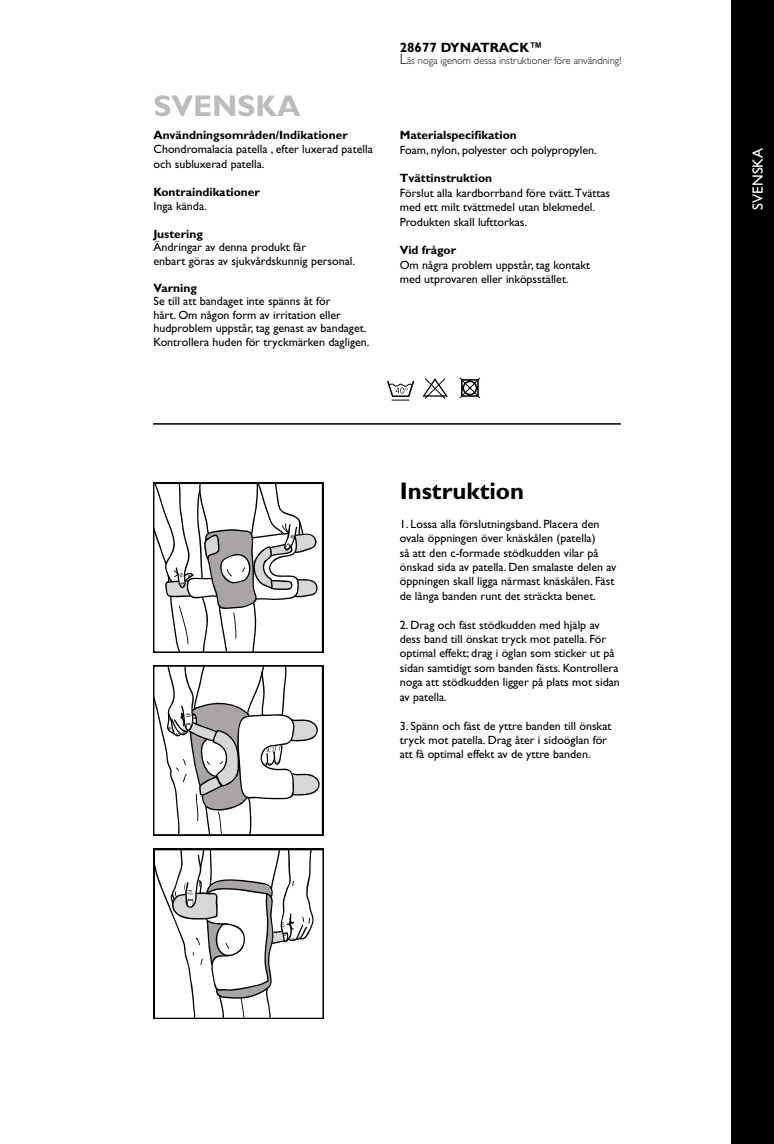
<style>
.page{position:relative;width:774px;height:1144px;background:#fff}
.page>*{position:absolute;margin:0;border:0;box-sizing:border-box;transform-origin:0 0}
.t1{font:700 30px "Gill Sans Std";color:#bcbcbc}
.t2{font:700 24px "Gill Sans Std";color:#000}
.t3{font:15px "Gill Sans Std";color:#fff}
.t4{font:700 13.5px "Gill Sans Std";color:#000}
.t5{font:12px/14.4px "Gill Sans Std";color:#000}
.t6{font:700 12px "Gill Sans Std";color:#000}
.t7{font:300 10.5px "Gill Sans Std";color:#000}
.s1{font-size:15px}
</style>
<div class="page">
<div style="left:731px;top:0;width:43px;height:1144px;background:#000"></div>
<hr style="left:153px;top:423px;width:468px;height:2px;background:#000">
<svg style="left:422px;top:378px;width:26px;height:21px"></svg>
<svg style="left:460px;top:378px;width:20px;height:20px"></svg>
<svg style="left:387px;top:381px;width:27px;height:20px"></svg>
<svg style="left:153px;top:483px;width:170px;height:170px"></svg>
<svg style="left:153px;top:665px;width:170px;height:171px"></svg>
<svg style="left:153px;top:848px;width:170px;height:170px"></svg>
<h1 class="t1" style="left:153px;top:88px;width:149px">SVENSKA</h1>
<p class="t6" style="left:153px;top:128px;width:196px">Användningsområden/Indikationer</p>
<p class="t5" style="left:153px;top:142px;width:221px">Chondromalacia patella , efter luxerad patella och subluxerad patella.</p>
<p class="t6" style="left:153px;top:184px;width:108px">Kontraindikationer</p>
<p class="t5" style="left:153px;top:199px;width:55px">Inga kända.</p>
<p class="t6" style="left:153px;top:227px;width:51px">Justering</p>
<p class="t5" style="left:153px;top:241px;width:203px;line-height:13.5px">Ändringar av denna produkt får<br>enbart göras av sjukvårdskunnig personal.</p>
<p class="t6" style="left:153px;top:281px;width:45px">Varning</p>
<p class="t5" style="left:153px;top:295px;width:217px;line-height:13.5px">Se till att bandaget inte spänns åt för<br>hårt. Om någon form av irritation eller hudproblem uppstår, tag genast av bandaget.<br>Kontrollera huden för tryckmärken dagligen.</p>
<p class="t4" style="left:400px;top:39px;width:144px">28677 DYNATRACK™</p>
<p class="t7" style="left:400px;top:54px;width:223px"><span class="s1">L</span>äs noga igenom dessa instruktioner före användning!</p>
<p class="t6" style="left:400px;top:128px;width:119px">Materialspecifikation</p>
<p class="t5" style="left:400px;top:142px;width:199px">Foam, nylon, polyester och polypropylen.</p>
<p class="t6" style="left:400px;top:171px;width:94px">Tvättinstruktion</p>
<p class="t5" style="left:400px;top:186px;width:212px">Förslut alla kardborrband före tvätt.Tvättas med ett milt tvättmedel utan blekmedel.<br>Produkten skall lufttorkas.</p>
<p class="t6" style="left:400px;top:243px;width:58px">Vid frågor</p>
<p class="t5" style="left:400px;top:258px;width:192px">Om några problem uppstår, tag kontakt med utprovaren eller inköpsstället.</p>
<h2 class="t2" style="left:400px;top:477px;width:126px">Instruktion</h2>
<p class="t5" style="left:400px;top:517px;width:218px">1. Lossa alla förslutningsband. Placera den ovala öppningen över knäskålen (patella)<br>så att den c-formade stödkudden vilar på önskad sida av patella. Den smalaste delen av öppningen skall ligga närmast knäskålen. Fäst de långa banden runt det sträckta benet.</p>
<p class="t5" style="left:400px;top:617px;width:222px">2. Drag och fäst stödkudden med hjälp av dess band till önskat tryck mot patella. För optimal effekt; drag i öglan som sticker ut på sidan samtidigt som banden fästs. Kontrollera noga att stödkudden ligger på plats mot sidan av patella.</p>
<p class="t5" style="left:400px;top:718px;width:213px">3. Spänn och fäst de yttre banden till önskat tryck mot patella. Drag åter i sidoöglan för att få optimal effekt av de yttre banden.</p>
<p class="t3" style="left:749px;top:210px;width:63px;rotate:-90deg">SVENSKA</p>
</div>
